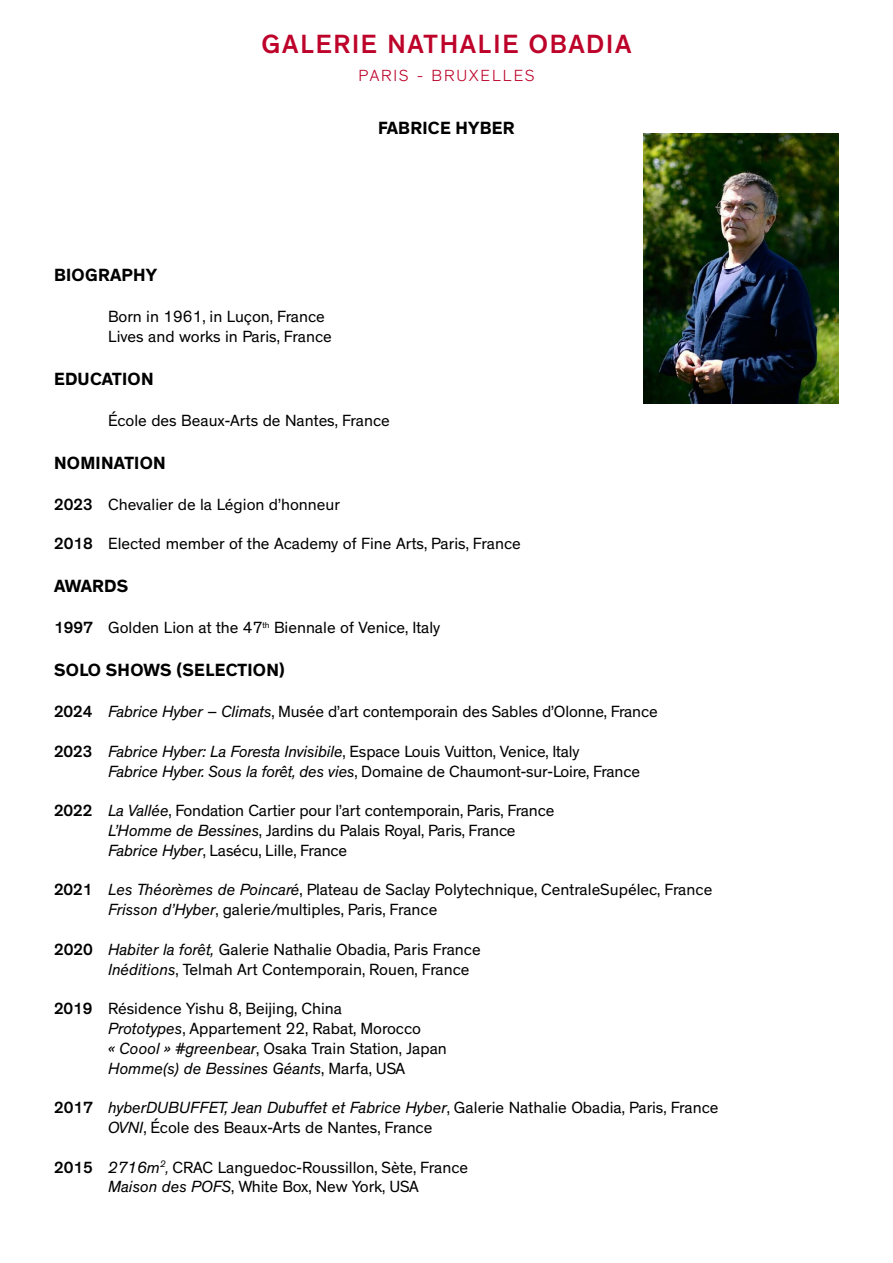
<style>
.page{position:relative;width:893px;height:1263px;background:#fff}
.page>*{position:absolute;margin:0;border:0;box-sizing:border-box;transform-origin:0 0}
.t1{font:500 26.85px "Theinhardt";letter-spacing:.07em;color:#bd032a}
.t2{font:700 18px "Theinhardt";letter-spacing:.015em;color:#000}
.t3{font:16.5px/19.8px "Theinhardt";color:#000}
.t4{font:300 16.35px "Theinhardt";letter-spacing:.12em;color:#bd032a}
.s1{font-weight:500}
.s2{font-style:italic}
.s3{font-style:italic;font-size:15px}
</style>
<div class="page">
<img style="left:643px;top:134px;width:196px;height:269px">
<h1 class="t1" style="left:262px;top:28px;width:371px">GALERIE NATHALIE OBADIA</h1>
<p class="t4" style="left:359px;top:66px;width:178px">PARIS - BRUXELLES</p>
<p class="t2" style="left:378px;top:117px;width:138px">FABRICE HYBER</p>
<p class="t2" style="left:54px;top:264px;width:105px">BIOGRAPHY</p>
<p class="t3" style="left:108px;top:307px;width:225px">Born in 1961, in Luçon, France<br>Lives and works in Paris, France</p>
<p class="t2" style="left:54px;top:367px;width:101px">EDUCATION</p>
<p class="t3" style="left:108px;top:411px;width:283px">École des Beaux-Arts de Nantes, France</p>
<p class="t2" style="left:54px;top:451px;width:113px">NOMINATION</p>
<p class="t3" style="left:54px;top:495px;width:287px"><span class="s1">2023</span> Chevalier de la Légion d’honneur</p>
<p class="t3" style="left:54px;top:534px;width:468px"><span class="s1">2018</span> Elected member of the Academy of Fine Arts, Paris, France</p>
<p class="t2" style="left:54px;top:575px;width:76px">AWARDS</p>
<p class="t3" style="left:54px;top:618px;width:388px"><span class="s1">1997</span> Golden Lion at the 47<sup>th</sup> Biennale of Venice, Italy</p>
<p class="t2" style="left:54px;top:659px;width:233px">SOLO SHOWS (SELECTION)</p>
<p class="t3" style="left:54px;top:702px;width:605px"><span class="s1">2024</span> <span class="s2">Fabrice Hyber – Climats</span>, Musée d’art contemporain des Sables d’Olonne, France</p>
<p class="t3" style="left:108px;top:742px;width:533px;text-indent:-54px"><span class="s1">2023</span> <span class="s2">Fabrice Hyber: La Foresta Invisibile</span>, Espace Louis Vuitton, Venice, Italy<br><span class="s2">Fabrice Hyber. Sous la forêt, des vies</span>, Domaine de Chaumont-sur-Loire, France</p>
<p class="t3" style="left:108px;top:801px;width:448px;text-indent:-54px"><span class="s1">2022</span> <span class="s2">La Vallée</span>, Fondation Cartier pour l’art contemporain, Paris, France<br><span class="s2">L’Homme de Bessines</span>, Jardins du Palais Royal, Paris, France<br><span class="s2">Fabrice Hyber</span>, Lasécu, Lille, France</p>
<p class="t3" style="left:108px;top:880px;width:606px;text-indent:-54px"><span class="s1">2021</span> <span class="s2">Les Théorèmes de Poincaré</span>, Plateau de Saclay Polytechnique, CentraleSupélec, France<br><span class="s2">Frisson d’Hyber</span>, galerie/multiples, Paris, France</p>
<p class="t3" style="left:108px;top:940px;width:374px;text-indent:-54px"><span class="s1">2020</span> <span class="s2">Habiter la forêt,</span> Galerie Nathalie Obadia, Paris France<br><span class="s2">Inéditions</span>, Telmah Art Contemporain, Rouen, France</p>
<p class="t3" style="left:108px;top:999px;width:340px;text-indent:-54px"><span class="s1">2019</span> Résidence Yishu 8, Beijing, China<br><span class="s2">Prototypes</span>, Appartement 22, Rabat, Morocco<br><span class="s2">« Coool » #greenbear</span>, Osaka Train Station, Japan <span class="s2">Homme(s) de Bessines Géants</span>, Marfa, USA</p>
<p class="t3" style="left:108px;top:1098px;width:612px;text-indent:-54px"><span class="s1">2017</span> <span class="s2">hyberDUBUFFET, Jean Dubuffet et Fabrice Hyber</span>, Galerie Nathalie Obadia, Paris, France<br><span class="s2">OVNI</span>, École des Beaux-Arts de Nantes, France</p>
<p class="t3" style="left:54px;top:1157px;width:416px;text-align:center"><span class="s1">2015</span> <span class="s2">2716m</span><sup>2</sup><span class="s3">,</span> CRAC Languedoc-Roussillon, Sète, France<br><span class="s2">Maison des POFS</span>, White Box, New York, USA</p>
</div>
